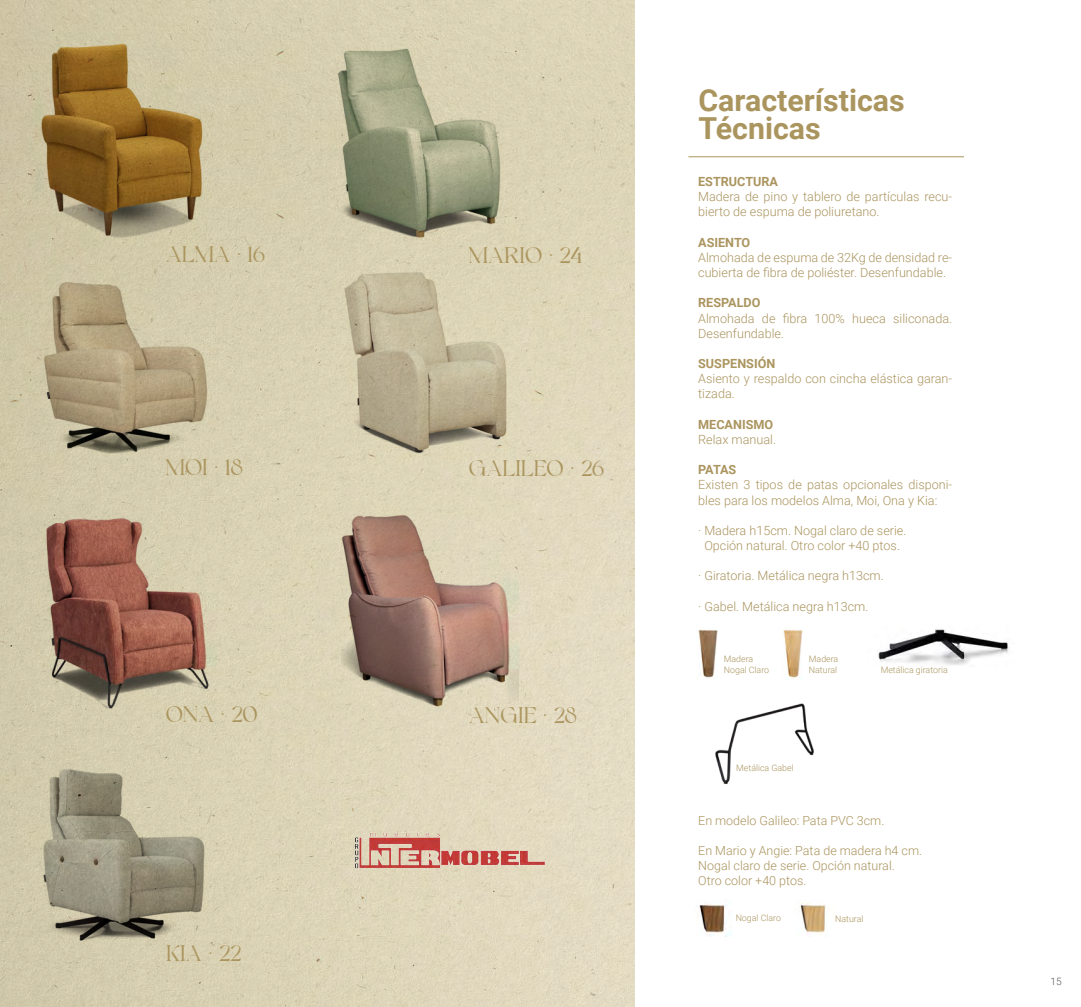
<style>
.page{position:relative;width:1081px;height:1007px;background:#fff}
.page>*{position:absolute;margin:0;border:0;box-sizing:border-box;transform-origin:0 0}
.t1{font:700 30.38px/27.8px "Roboto";color:#ab955f}
.t2{font:22.5px "Bonky Serif";color:#ab955f}
.t3{font:300 12.62px/15.1px "Roboto";color:#ab955f}
.t4{font:700 12.62px "Roboto";color:#ab955f}
.t5{font:300 12.5px/15px "Roboto";color:#ab955f}
.t6{font:300 10.12px "Roboto";color:#575756}
.t7{font:300 8.88px/10.6px "Roboto";color:#ab955f}
</style>
<div class="page">
<img style="left:0;top:135px;width:634px;height:871px">
<img style="left:0;top:0;width:634px;height:135px">
<img style="left:35px;top:33px;width:176px;height:213px">
<img style="left:39px;top:508px;width:177px;height:202px">
<img style="left:715px;top:703px;width:99px;height:82px">
<img style="left:698px;top:629px;width:20px;height:50px">
<img style="left:800px;top:902px;width:29px;height:33px">
<img style="left:697px;top:904px;width:34px;height:31px">
<hr style="left:688px;top:156px;width:276px;height:1px;background:#ab955f">
<img style="left:878px;top:629px;width:131px;height:36px">
<img style="left:31px;top:265px;width:184px;height:198px">
<img style="left:13px;top:741px;width:224px;height:229px">
<img style="left:331px;top:27px;width:186px;height:214px">
<img style="left:341px;top:508px;width:177px;height:203px">
<img style="left:333px;top:264px;width:184px;height:195px">
<img style="left:783px;top:629px;width:20px;height:50px">
<img style="left:355px;top:833px;width:192px;height:36px">
<h1 class="t1" style="left:698px;top:86px;width:208px">Características<br>Técnicas</h1>
<h2 class="t2" style="left:166px;top:241px;width:101px">ALMA · 16</h2>
<h2 class="t2" style="left:166px;top:454px;width:79px">MOI · 18</h2>
<h2 class="t2" style="left:469px;top:242px;width:115px">MARIO · 24</h2>
<h2 class="t2" style="left:469px;top:455px;width:137px">GALILEO · 26</h2>
<p class="t4" style="left:698px;top:173px;width:81px">ESTRUCTURA</p>
<p class="t3" style="left:698px;top:189px;width:255px">Madera de pino y tablero de partículas recu&shy;bierto de espuma de poliuretano.</p>
<p class="t4" style="left:698px;top:233px;width:54px">ASIENTO</p>
<p class="t3" style="left:698px;top:249px;width:255px">Almohada de espuma de 32Kg de densidad re&shy;cubierta de fibra de poliéster. Desenfundable.</p>
<p class="t4" style="left:698px;top:294px;width:64px">RESPALDO</p>
<p class="t3" style="left:698px;top:310px;width:255px">Almohada de fibra 100% hueca siliconada.<br>Desenfundable.</p>
<p class="t4" style="left:698px;top:354px;width:79px">SUSPENSIÓN</p>
<p class="t3" style="left:698px;top:370px;width:255px">Asiento y respaldo con cincha elástica garan&shy;tizada.</p>
<p class="t4" style="left:698px;top:415px;width:77px">MECANISMO</p>
<p class="t3" style="left:698px;top:431px;width:79px">Relax manual.</p>
<p class="t4" style="left:698px;top:461px;width:40px">PATAS</p>
<p class="t3" style="left:698px;top:477px;width:255px">Existen 3 tipos de patas opcionales disponi&shy;bles para los modelos Alma, Moi, Ona y Kia:</p>
<p class="t3" style="left:698px;top:522px;width:210px;text-align:center">· Madera h15cm. Nogal claro de serie.<br>Opción natural. Otro color +40 ptos.</p>
<p class="t3" style="left:698px;top:568px;width:187px">· Giratoria. Metálica negra h13cm.</p>
<p class="t3" style="left:698px;top:598px;width:172px">· Gabel. Metálica negra h13cm.</p>
<p class="t7" style="left:724px;top:653px;width:47px">Madera<br>Nogal Claro</p>
<p class="t7" style="left:881px;top:663px;width:69px">Metálica giratoria</p>
<p class="t7" style="left:809px;top:653px;width:31px">Madera<br>Natural</p>
<h2 class="t2" style="left:166px;top:700px;width:93px">ONA · 20</h2>
<h2 class="t2" style="left:469px;top:702px;width:110px">ANGIE · 28</h2>
<p class="t7" style="left:736px;top:761px;width:59px">Metálica Gabel</p>
<p class="t5" style="left:698px;top:812px;width:188px">En modelo Galileo: Pata PVC 3cm.</p>
<p class="t5" style="left:698px;top:842px;width:225px">En Mario y Angie: Pata de madera h4 cm.<br>Nogal claro de serie. Opción natural.<br>Otro color +40 ptos.</p>
<p class="t7" style="left:735px;top:912px;width:47px">Nogal Claro</p>
<p class="t7" style="left:835px;top:912px;width:30px">Natural</p>
<h2 class="t2" style="left:166px;top:940px;width:77px">KIA · 22</h2>
<p class="t6" style="left:1050px;top:974px;width:13px">15</p>
</div>
